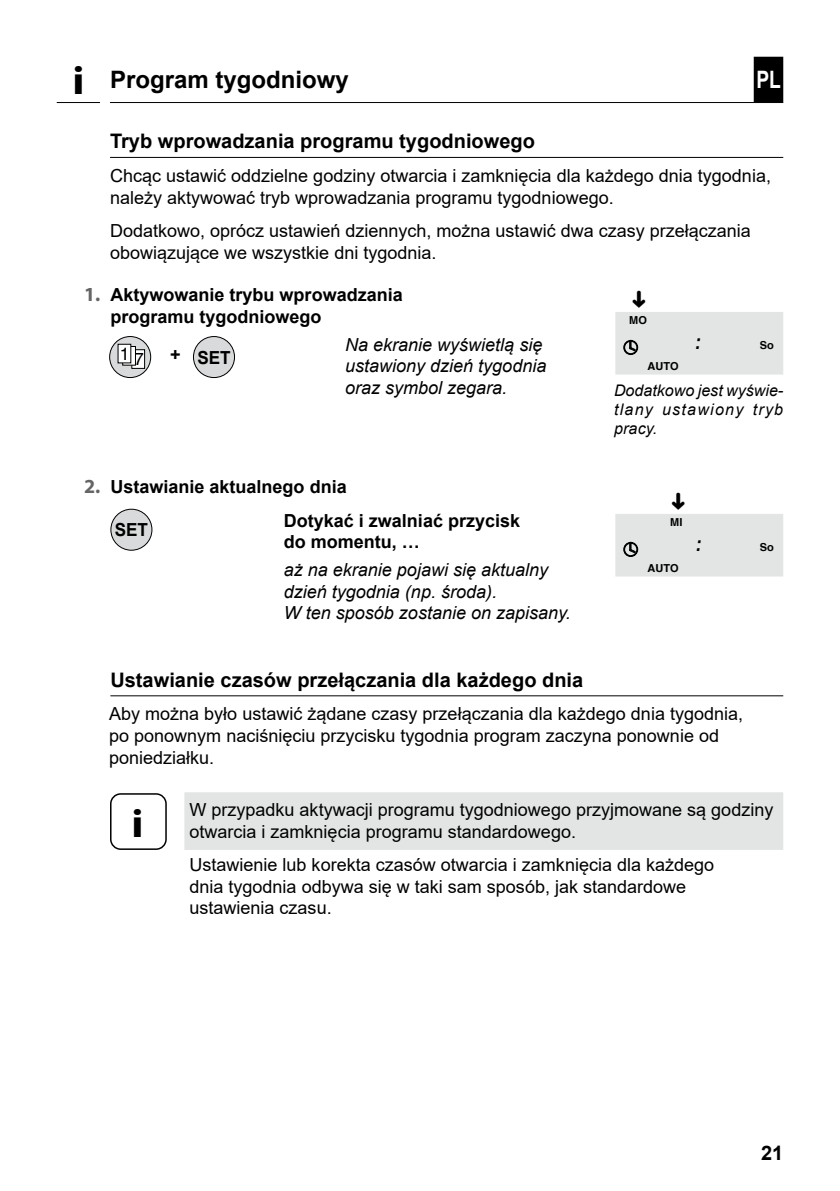
<style>
.page{position:relative;width:840px;height:1191px;background:#fff}
.page>*{position:absolute;margin:0;border:0;box-sizing:border-box;transform-origin:0 0}
.INFO-Icon{font:700 40px "Myriad Pro";color:#000;scale:1.1 1}
.Display_LCD2{font:36px "Lcd D";color:#000;scale:.85 1}
.Kapitelüberschrift{font:700 24px "Arial";color:#000}
.t1{font:700 24px "Arial";color:#fff;scale:.8 1}
.Überschrift_-_DE{font:700 20px "Arial";color:#000}
.Fließtext_-_DE{font:18px/21.6px "Arial";color:#000}
.Fließtext_nach_Handl{font:italic 18px/21.6px "Arial";color:#000}
.Fließtext_nach_Handl-2{font:18px/21.6px "Arial";color:#000}
.Fließtext_nach_Nützl{font:18px/21.6px "Arial";color:#000}
.Handlung_ohne_Nummer{font:700 18px/21.6px "Arial";color:#000}
.Nützliche_Infos_2Zei{font:18px/21.6px "Arial";color:#000}
.Fließtext_-_DE-2{font:700 18px "Arial";color:#000;scale:.95 1}
.Fließtext_nach_Handl-3{font:700 18px "Arial";color:#000}
.t2{font:17.4px "Helvetica";color:#000}
.Fließtext_kursiv_-_D{font:italic 16px/19.2px "Arial";letter-spacing:.01em;color:#000;text-align:justify}
.Display_Helvetica{font:700 11px "Helvetica";color:#000}
.s1{font-family:"Myriad Pro";font-size:40px}
.s2{font-family:"Myriad Pro";font-size:20px;color:#646567}
.s3{color:#e3e4e4}
</style>
<div class="page">
<hr style="left:110px;top:157px;width:672px;height:1px;background:#000">
<div style="left:615px;top:312px;width:167px;height:62px;background:#e3e4e4"></div>
<svg style="left:623px;top:340px;width:14px;height:14px"></svg>
<div style="left:615px;top:514px;width:167px;height:62px;background:#e3e4e4"></div>
<svg style="left:623px;top:542px;width:14px;height:14px"></svg>
<svg style="left:110px;top:336px;width:41px;height:41px"></svg>
<div style="left:109px;top:336px;width:42px;height:42px;border:1px solid #000;border-radius:50%"></div>
<div style="left:131px;top:349px;width:14px;height:19px;background:#fff;border:1px solid #000"></div>
<svg style="left:122px;top:346px;width:14px;height:19px"></svg>
<div style="left:118px;top:344px;width:13px;height:19px;background:#fff"></div>
<div style="left:193px;top:336px;width:41px;height:41px;background:#d9dadb;border-radius:50%"></div>
<div style="left:193px;top:336px;width:42px;height:42px;border:1px solid #000;border-radius:50%"></div>
<div style="left:111px;top:509px;width:41px;height:41px;background:#d9dadb;border-radius:50%"></div>
<div style="left:110px;top:509px;width:42px;height:42px;border:1px solid #000;border-radius:50%"></div>
<div style="left:184px;top:792px;width:598px;height:58px;background:#e3e4e4"></div>
<div style="left:110px;top:793px;width:57px;height:57px;border:2px solid #000;border-radius:10px"></div>
<hr style="left:110px;top:695px;width:672px;height:1px;background:#000">
<div style="left:754px;top:58px;width:27px;height:43px;background:#000"></div>
<div style="left:753px;top:57px;width:29px;height:45px;border:2px solid #000"></div>
<hr style="left:110px;top:102px;width:672px;height:1px;background:#000">
<hr style="left:57px;top:102px;width:43px;height:1px;background:#000">
<p class="Kapitelüberschrift" style="left:72px;top:63px;width:278px"><span class="s1">i</span> Program tygodniowy</p>
<p class="Überschrift_-_DE" style="left:110px;top:127px;width:426px">Tryb wprowadzania programu tygodniowego</p>
<p class="Fließtext_-_DE" style="left:110px;top:165px;width:662px">Chcąc ustawić oddzielne godziny otwarcia i zamknięcia dla każdego dnia tygodnia, należy aktywować tryb wprowadzania programu tygodniowego.</p>
<p class="Fließtext_-_DE" style="left:110px;top:220px;width:642px">Dodatkowo, oprócz ustawień dziennych, można ustawić dwa czasy przełączania obowiązujące we wszystkie dni tygodnia.</p>
<h3 class="t1" style="left:756px;top:63px;width:32px">PL</h3>
<p class="Handlung_ohne_Nummer" style="left:110px;top:284px;width:294px;text-indent:-26px"><span class="s2">1.</span> Aktywowanie trybu wprowadzania programu tygodniowego</p>
<p class="t2" style="left:120px;top:346px;width:26px">1 7</p>
<p class="Fließtext_nach_Handl-3" style="left:170px;top:342px;width:12px">+</p>
<p class="Fließtext_-_DE-2" style="left:197px;top:344px;width:37px">SET</p>
<p class="Fließtext_nach_Handl" style="left:345px;top:334px;width:203px">Na ekranie wyświetlą się ustawiony dzień tygodnia oraz symbol zegara.</p>
<p class="Handlung_ohne_Nummer" style="left:84px;top:476px;width:264px"><span class="s2">2.</span> Ustawianie aktualnego dnia</p>
<p class="Fließtext_-_DE-2" style="left:115px;top:517px;width:37px">SET</p>
<p class="Handlung_ohne_Nummer" style="left:283px;top:510px;width:238px">Dotykać i zwalniać przycisk do momentu, …</p>
<p class="Fließtext_nach_Handl" style="left:283px;top:559px;width:288px">aż na ekranie pojawi się aktualny dzień tygodnia (np. środa).<br>W ten sposób zostanie on zapisany.</p>
<p class="Display_Helvetica" style="left:629px;top:313px;width:19px">MO</p>
<p class="Display_Helvetica" style="left:619px;top:359px;width:61px"><span class="s3">▲▼</span> AUTO</p>
<p class="Display_LCD2" style="left:694px;top:319px;width:9px">:</p>
<p class="Display_Helvetica" style="left:759px;top:338px;width:16px">So</p>
<p class="Fließtext_kursiv_-_D" style="left:613px;top:381px;width:171px">Dodatkowo jest wyświe&shy;tlany ustawiony tryb pracy.</p>
<p class="Display_Helvetica" style="left:619px;top:561px;width:61px"><span class="s3">▲▼</span> AUTO</p>
<p class="Display_LCD2" style="left:694px;top:521px;width:9px">:</p>
<p class="Display_Helvetica" style="left:759px;top:540px;width:16px">So</p>
<p class="Überschrift_-_DE" style="left:110px;top:665px;width:474px">Ustawianie czasów przełączania dla każdego dnia</p>
<p class="Fließtext_nach_Handl-2" style="left:109px;top:703px;width:635px">Aby można było ustawić żądane czasy przełączania dla każdego dnia tygodnia, po ponownym naciśnięciu przycisku tygodnia program zaczyna ponownie od poniedziałku.</p>
<p class="INFO-Icon" style="left:131px;top:800px;width:12px">i</p>
<p class="Nützliche_Infos_2Zei" style="left:189px;top:798px;width:585px">W przypadku aktywacji programu tygodniowego przyjmowane są godziny otwarcia i zamknięcia programu standardowego.</p>
<p class="Fließtext_nach_Nützl" style="left:189px;top:853px;width:526px">Ustawienie lub korekta czasów otwarcia i zamknięcia dla każdego dnia tygodnia odbywa się w taki sam sposób, jak standardowe ustawienia czasu.</p>
<p class="Überschrift_-_DE" style="left:760px;top:1139px;width:24px">21</p>
</div>
